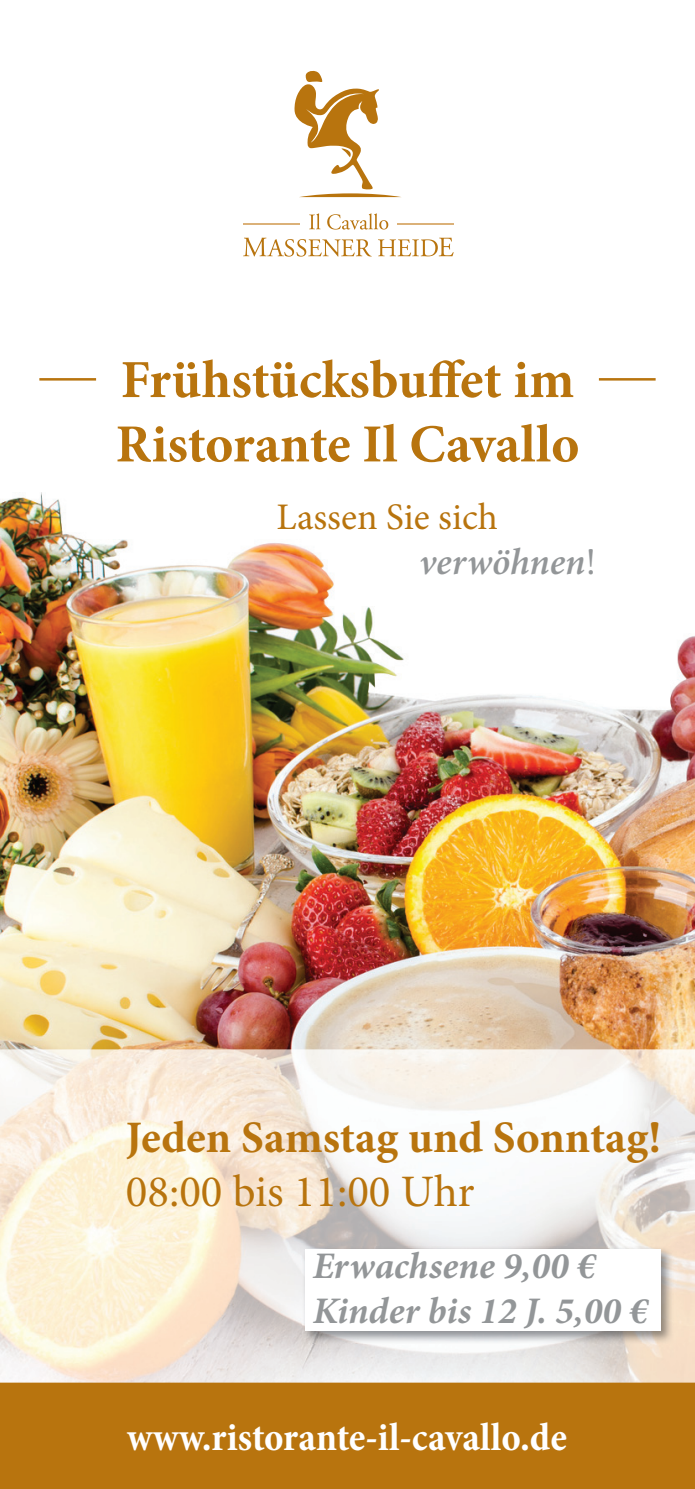
<style>
.page{position:relative;width:695px;height:1489px;background:#fff}
.page>*{position:absolute;margin:0;border:0;box-sizing:border-box;transform-origin:0 0}
.t1{font:700 53.5px/64.2px "Minion Pro";color:#b8740e}
.t2{font:700 45px "Minion Pro";color:#b8740e}
.t3{font:45px "Minion Pro";color:#b8740e}
.t4{font:700 condensed 40px "Minion Pro";color:#fff}
.t5{font:italic 700 37.5px/45px "Minion Pro";color:#939698}
.t6{font:37.5px/45px "Minion Pro";color:#b8740e}
.s1{font-weight:600;font-style:italic;color:#939698}
.s2{color:#939698}
</style>
<div class="page">
<img style="left:0;top:492px;width:694px;height:890px">
<div style="left:0;top:1382px;width:694px;height:106px;background:#b8740e"></div>
<svg style="left:309px;top:213px;width:11px;height:16px"></svg>
<svg style="left:327px;top:213px;width:61px;height:16px"></svg>
<hr style="left:243px;top:223px;width:56px;height:1px;background:#dbb179">
<hr style="left:397px;top:223px;width:56px;height:1px;background:#dbb179">
<svg style="left:294px;top:71px;width:107px;height:126px"></svg>
<svg style="left:243px;top:238px;width:128px;height:18px"></svg>
<svg style="left:378px;top:238px;width:75px;height:18px"></svg>
<img style="left:302px;top:1246px;width:371px;height:97px">
<div style="left:305px;top:1249px;width:355px;height:81px;background:#fff"></div>
<hr style="left:39px;top:378px;width:57px;height:2px;background:#b8740e">
<hr style="left:598px;top:378px;width:57px;height:2px;background:#b8740e">
<p class="t1" style="left:116px;top:347px;width:465px">Frühstücksbuffet im<br>Ristorante Il Cavallo</p>
<p class="t6" style="left:419px;top:494px;width:178px;text-indent:-142px">Lassen Sie sich <span class="s1">verwöhnen</span><span class="s2">!</span></p>
<p class="t2" style="left:126px;top:1105px;width:537px">Jeden Samstag und Sonntag!</p>
<p class="t3" style="left:126px;top:1161px;width:350px">08:00 bis 11:00 Uhr</p>
<p class="t5" style="left:313px;top:1243px;width:336px">Erwachsene 9,00 €<br>Kinder bis 12 J. 5,00 €</p>
<p class="t4" style="left:127px;top:1409px;width:441px">www.ristorante-il-cavallo.de</p>
</div>
